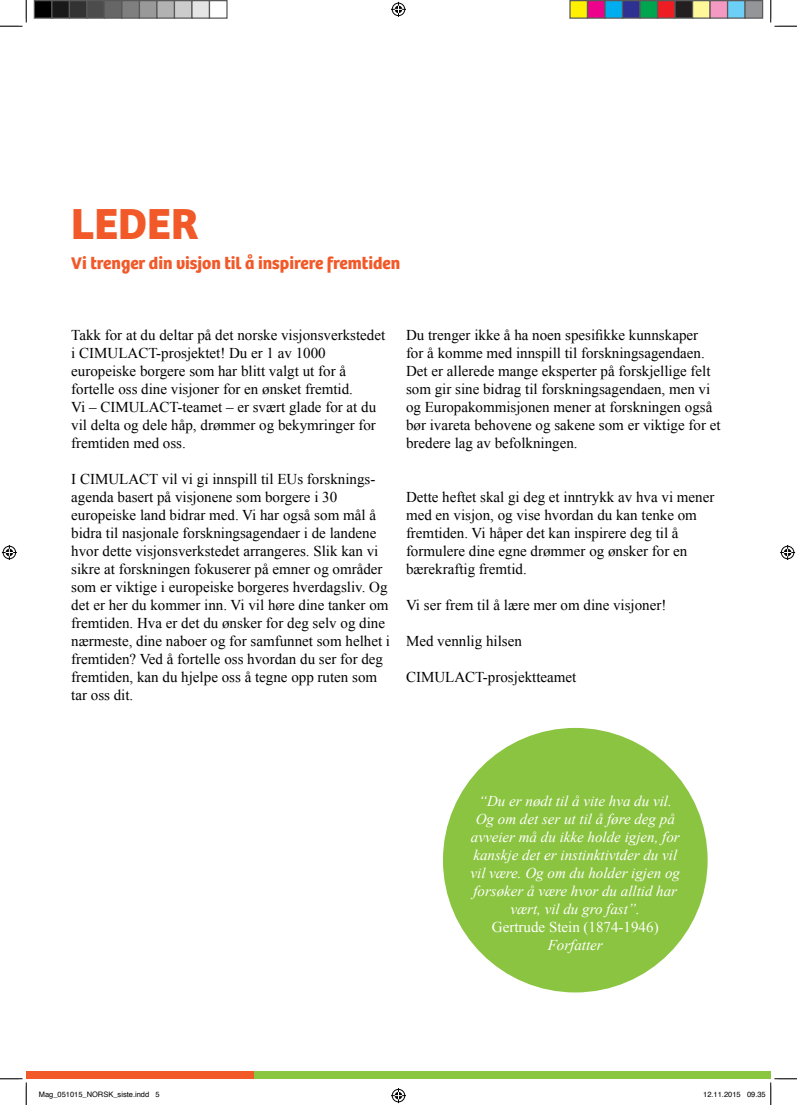
<style>
.page{position:relative;width:797px;height:1105px;background:#fff}
.page>*{position:absolute;margin:0;border:0;box-sizing:border-box;transform-origin:0 0}
.t1{font:700 45px "Bree";color:#f15929}
.t2{font:700 17.5px "Bree";color:#f15929}
.t3{font:15px/18px "Times New Roman";color:#000}
.t4{font:italic 15px/18px "Times New Roman";color:#fff;text-align:center}
.t5{font:15px "Times New Roman";color:#fff}
.t6{font:7.5px "Helvetica";color:#000}
</style>
<div class="page">
<div style="left:443px;top:728px;width:264px;height:264px;background:#8bc440;border-radius:50%"></div>
<div style="left:175px;top:1071px;width:595px;height:8px;background:#8bc640"></div>
<div style="left:26px;top:1071px;width:228px;height:8px;background:#f15929"></div>
<svg style="left:0;top:0;width:27px;height:27px"></svg>
<svg style="left:0;top:1078px;width:27px;height:27px"></svg>
<svg style="left:770px;top:0;width:27px;height:27px"></svg>
<svg style="left:391px;top:2px;width:15px;height:15px"></svg>
<svg style="left:391px;top:1088px;width:15px;height:15px"></svg>
<svg style="left:2px;top:545px;width:15px;height:15px"></svg>
<svg style="left:780px;top:545px;width:15px;height:15px"></svg>
<div style="left:34px;top:1px;width:18px;height:17px;background:#000"></div>
<div style="left:34px;top:0;width:18px;height:19px;border:1px solid #595959"></div>
<div style="left:52px;top:1px;width:17px;height:17px;background:#191919"></div>
<div style="left:51px;top:0;width:19px;height:19px;border:1px solid #595959"></div>
<div style="left:69px;top:1px;width:18px;height:17px;background:#333"></div>
<div style="left:69px;top:0;width:19px;height:19px;border:1px solid #595959"></div>
<div style="left:87px;top:1px;width:17px;height:17px;background:#4c4c4c"></div>
<div style="left:86px;top:0;width:19px;height:19px;border:1px solid #595959"></div>
<div style="left:104px;top:1px;width:18px;height:17px;background:#666"></div>
<div style="left:104px;top:0;width:18px;height:19px;border:1px solid #595959"></div>
<div style="left:122px;top:1px;width:17px;height:17px;background:#7f7f7f"></div>
<div style="left:121px;top:0;width:19px;height:19px;border:1px solid #595959"></div>
<div style="left:139px;top:1px;width:18px;height:17px;background:#999"></div>
<div style="left:139px;top:0;width:19px;height:19px;border:1px solid #595959"></div>
<div style="left:157px;top:1px;width:17px;height:17px;background:#b2b2b2"></div>
<div style="left:156px;top:0;width:19px;height:19px;border:1px solid #595959"></div>
<div style="left:174px;top:1px;width:18px;height:17px;background:#ccc"></div>
<div style="left:174px;top:0;width:18px;height:19px;border:1px solid #595959"></div>
<div style="left:192px;top:1px;width:17px;height:17px;background:#e5e5e5"></div>
<div style="left:191px;top:0;width:19px;height:19px;border:1px solid #595959"></div>
<div style="left:209px;top:0;width:19px;height:19px;border:1px solid #595959"></div>
<div style="left:570px;top:1px;width:17px;height:17px;background:#fff101"></div>
<div style="left:569px;top:0;width:19px;height:19px;border:1px solid #595959"></div>
<div style="left:587px;top:1px;width:18px;height:17px;background:#ed028c"></div>
<div style="left:587px;top:0;width:18px;height:19px;border:1px solid #595959"></div>
<div style="left:605px;top:1px;width:17px;height:17px;background:#00aeef"></div>
<div style="left:604px;top:0;width:19px;height:19px;border:1px solid #595959"></div>
<div style="left:622px;top:1px;width:18px;height:17px;background:#2e3092"></div>
<div style="left:622px;top:0;width:18px;height:19px;border:1px solid #595959"></div>
<div style="left:640px;top:1px;width:17px;height:17px;background:#00a54f"></div>
<div style="left:639px;top:0;width:19px;height:19px;border:1px solid #595959"></div>
<div style="left:657px;top:1px;width:18px;height:17px;background:#ee1d23"></div>
<div style="left:657px;top:0;width:18px;height:19px;border:1px solid #595959"></div>
<div style="left:675px;top:1px;width:17px;height:17px;background:#231f20"></div>
<div style="left:674px;top:0;width:19px;height:19px;border:1px solid #595959"></div>
<div style="left:692px;top:1px;width:18px;height:17px;background:#fff79a"></div>
<div style="left:692px;top:0;width:18px;height:19px;border:1px solid #595959"></div>
<div style="left:710px;top:1px;width:17px;height:17px;background:#f499c2"></div>
<div style="left:709px;top:0;width:19px;height:19px;border:1px solid #595959"></div>
<div style="left:727px;top:1px;width:18px;height:17px;background:#6bcff6"></div>
<div style="left:727px;top:0;width:18px;height:19px;border:1px solid #595959"></div>
<div style="left:745px;top:1px;width:17px;height:17px;background:#939598"></div>
<div style="left:744px;top:0;width:19px;height:19px;border:1px solid #595959"></div>
<svg style="left:770px;top:1078px;width:27px;height:27px"></svg>
<h1 class="t1" style="left:71px;top:196px;width:129px">LEDER</h1>
<p class="t2" style="left:71px;top:252px;width:330px">Vi trenger din visjon til å inspirere fremtiden</p>
<p class="t3" style="left:71px;top:326px;width:315px">Takk for at du deltar på det norske visjonsverkstedet i CIMULACT-prosjektet! Du er 1 av 1000 europeiske borgere som har blitt valgt ut for å fortelle oss dine visjoner for en ønsket fremtid.<br>Vi – CIMULACT-teamet – er svært glade for at du vil delta og dele håp, drømmer og bekymringer for fremtiden med oss.</p>
<p class="t3" style="left:71px;top:470px;width:320px">I CIMULACT vil vi gi innspill til EUs forsknings&shy;agenda basert på visjonene som borgere i 30 europeiske land bidrar med. Vi har også som mål å bidra til nasjonale forskningsagendaer i de landene hvor dette visjonsverkstedet arrangeres. Slik kan vi sikre at forskningen fokuserer på emner og områder som er viktige i europeiske borgeres hverdagsliv. Og det er her du kommer inn. Vi vil høre dine tanker om fremtiden. Hva er det du ønsker for deg selv og dine nærmeste, dine naboer og for samfunnet som helhet i fremtiden? Ved å fortelle oss hvordan du ser for deg fremtiden, kan du hjelpe oss å tegne opp ruten som tar oss dit.</p>
<p class="t3" style="left:406px;top:326px;width:316px">Du trenger ikke å ha noen spesifikke kunnskaper<br>for å komme med innspill til forskningsagendaen.<br>Det er allerede mange eksperter på forskjellige felt som gir sine bidrag til forskningsagendaen, men vi og Europakommisjonen mener at forskningen også bør ivareta behovene og sakene som er viktige for et bredere lag av befolkningen.</p>
<p class="t3" style="left:406px;top:488px;width:310px">Dette heftet skal gi deg et inntrykk av hva vi mener med en visjon, og vise hvordan du kan tenke om fremtiden. Vi håper det kan inspirere deg til å formulere dine egne drømmer og ønsker for en bærekraftig fremtid.</p>
<p class="t3" style="left:406px;top:596px;width:262px">Vi ser frem til å lære mer om dine visjoner!</p>
<p class="t3" style="left:406px;top:632px;width:117px">Med vennlig hilsen</p>
<p class="t3" style="left:406px;top:668px;width:172px">CIMULACT-prosjektteamet</p>
<p class="t4" style="left:470px;top:792px;width:211px">“Du er nødt til å vite hva du vil.<br>Og om det ser ut til å føre deg på avveier må du ikke holde igjen, for kanskje det er instinktivtder du vil vil være. Og om du holder igjen og forsøker å være hvor du alltid har vært, vil du gro fast”.</p>
<p class="t5" style="left:492px;top:919px;width:168px">Gertrude Stein (1874-1946)</p>
<p class="t4" style="left:548px;top:936px;width:57px">Forfatter</p>
<p class="t6" style="left:39px;top:1092px;width:122px">Mag_051015_NORSK_siste.indd 5</p>
<p class="t6" style="left:703px;top:1092px;width:64px">12.11.2015 09.35</p>
</div>
